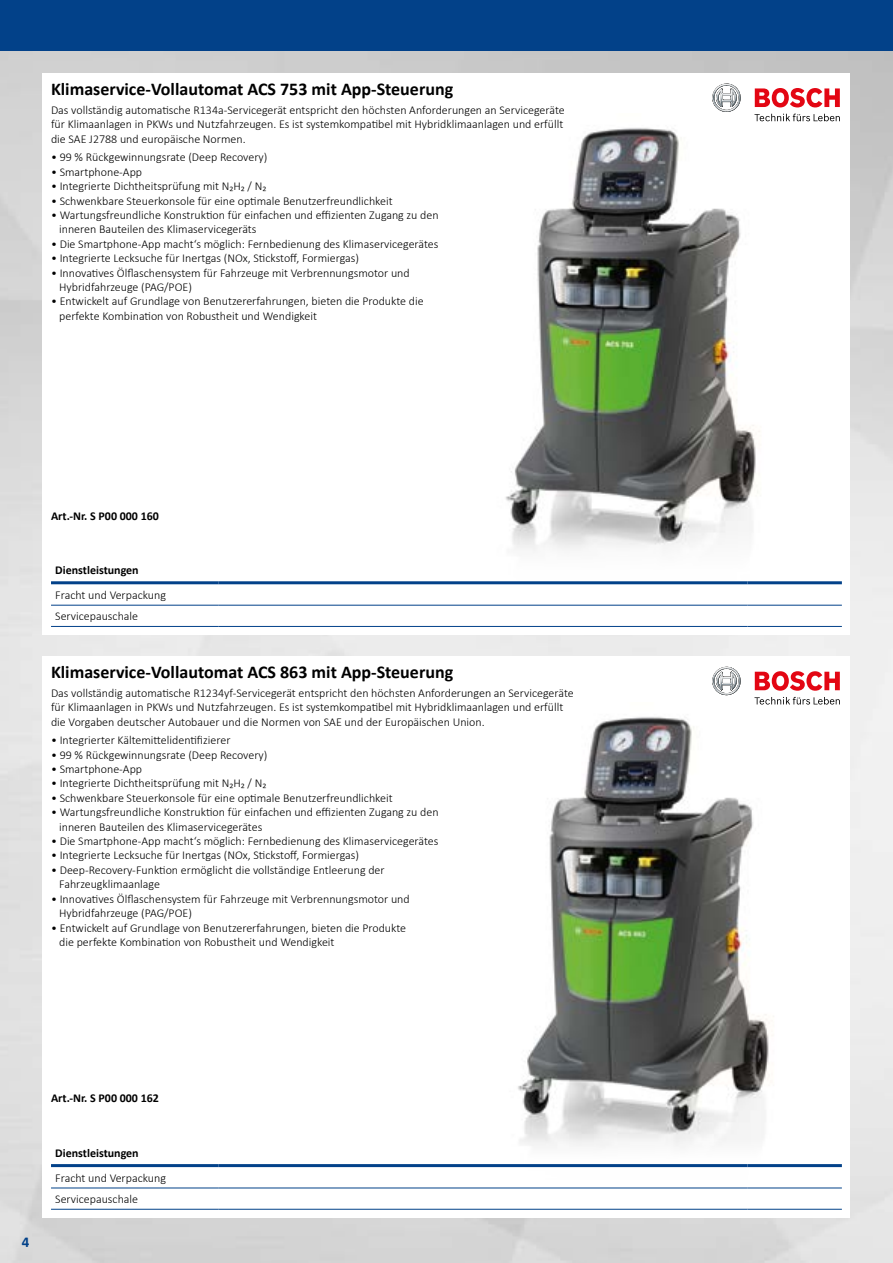
<style>
.page{position:relative;width:893px;height:1263px;background:#fff}
.page>*{position:absolute;margin:0;border:0;box-sizing:border-box;transform-origin:0 0}
.t1{font:700 18px "Calibri";color:#000}
.t2{font:700 15px "Calibri";color:#024189}
.t3{font:300 12px/14.4px "Calibri";color:#000}
.t4{font:700 12px "Calibri";color:#000}
</style>
<div class="page">
<div style="left:0;top:0;width:893px;height:51px;background:#024189"></div>
<img style="left:505px;top:113px;width:304px;height:438px">
<svg style="left:712px;top:84px;width:29px;height:28px"></svg>
<svg style="left:754px;top:114px;width:86px;height:7px"></svg>
<svg style="left:755px;top:88px;width:85px;height:19px"></svg>
<hr style="left:51px;top:581px;width:168px;height:3px;background:#024189">
<hr style="left:219px;top:581px;width:528px;height:3px;background:#024189">
<hr style="left:747px;top:581px;width:95px;height:3px;background:#024189">
<hr style="left:51px;top:605px;width:168px;height:1px;background:#024189">
<hr style="left:219px;top:605px;width:528px;height:1px;background:#024189">
<hr style="left:747px;top:605px;width:95px;height:1px;background:#024189">
<hr style="left:51px;top:626px;width:168px;height:1px;background:#024189">
<hr style="left:219px;top:626px;width:528px;height:1px;background:#024189">
<hr style="left:747px;top:626px;width:95px;height:1px;background:#024189">
<img style="left:462px;top:704px;width:361px;height:464px">
<svg style="left:712px;top:667px;width:29px;height:28px"></svg>
<svg style="left:754px;top:697px;width:86px;height:7px"></svg>
<svg style="left:755px;top:671px;width:85px;height:20px"></svg>
<hr style="left:51px;top:1164px;width:168px;height:3px;background:#024189">
<hr style="left:219px;top:1164px;width:528px;height:3px;background:#024189">
<hr style="left:747px;top:1164px;width:95px;height:3px;background:#024189">
<hr style="left:51px;top:1187px;width:168px;height:1px;background:#024189">
<hr style="left:219px;top:1187px;width:528px;height:1px;background:#024189">
<hr style="left:747px;top:1187px;width:95px;height:1px;background:#024189">
<hr style="left:51px;top:1209px;width:168px;height:1px;background:#024189">
<hr style="left:219px;top:1209px;width:528px;height:1px;background:#024189">
<hr style="left:747px;top:1209px;width:95px;height:1px;background:#024189">
<h1 class="t1" style="left:51px;top:77px;width:404px">Klimaservice-Vollautomat ACS 753 mit App-Steuerung</h1>
<p class="t3" style="left:51px;top:103px;width:515px;text-align:justify">Das vollständig automatische R134a-Servicegerät entspricht den höchsten Anforderungen an Servicegeräte für Klimaanlagen in PKWs und Nutzfahrzeugen. Es ist systemkompatibel mit Hybridklimaanlagen und erfüllt die SAE J2788 und europäische Normen.</p>
<p class="t3" style="left:51px;top:150px;width:218px">• 99 % Rückgewinnungsrate (Deep Recovery)</p>
<p class="t3" style="left:51px;top:165px;width:93px">• Smartphone-App</p>
<p class="t3" style="left:51px;top:179px;width:217px">• Integrierte Dichtheitsprüfung mit N₂H₂ / N₂</p>
<p class="t3" style="left:51px;top:193px;width:343px">• Schwenkbare Steuerkonsole für eine optimale Benutzerfreundlichkeit</p>
<p class="t3" style="left:59px;top:208px;width:381px;text-indent:-8px">• Wartungsfreundliche Konstruktion für einfachen und effizienten Zugang zu den inneren Bauteilen des Klimaservicegeräts</p>
<p class="t3" style="left:51px;top:237px;width:389px">• Die Smartphone-App macht‘s möglich: Fernbedienung des Klimaservicegerätes</p>
<p class="t3" style="left:51px;top:251px;width:310px">• Integrierte Lecksuche für Inertgas (NOx, Stickstoff, Formiergas)</p>
<p class="t3" style="left:59px;top:265px;width:352px;text-indent:-8px">• Innovatives Ölflaschensystem für Fahrzeuge mit Verbrennungsmotor und<br>Hybridfahrzeuge (PAG/POE)</p>
<p class="t3" style="left:59px;top:294px;width:366px;text-indent:-8px">• Entwickelt auf Grundlage von Benutzererfahrungen, bieten die Produkte die perfekte Kombination von Robustheit und Wendigkeit</p>
<p class="t4" style="left:51px;top:507px;width:110px">Art.-Nr. S P00 000 160</p>
<p class="t4" style="left:55px;top:562px;width:85px">Dienstleistungen</p>
<p class="t3" style="left:55px;top:584px;width:112px;line-height:21.3px">Fracht und Verpackung<br>Servicepauschale</p>
<h1 class="t1" style="left:51px;top:659px;width:404px">Klimaservice-Vollautomat ACS 863 mit App-Steuerung</h1>
<p class="t3" style="left:51px;top:685px;width:524px">Das vollständig automatische R1234yf-Servicegerät entspricht den höchsten Anforderungen an Servicegeräte für Klimaanlagen in PKWs und Nutzfahrzeugen. Es ist systemkompatibel mit Hybridklimaanlagen und erfüllt die Vorgaben deutscher Autobauer und die Normen von SAE und der Europäischen Union.</p>
<p class="t3" style="left:51px;top:733px;width:181px">• Integrierter Kältemittelidentifizierer</p>
<p class="t3" style="left:51px;top:747px;width:218px">• 99 % Rückgewinnungsrate (Deep Recovery)</p>
<p class="t3" style="left:51px;top:762px;width:93px">• Smartphone-App</p>
<p class="t3" style="left:51px;top:776px;width:217px">• Integrierte Dichtheitsprüfung mit N₂H₂ / N₂</p>
<p class="t3" style="left:51px;top:790px;width:343px">• Schwenkbare Steuerkonsole für eine optimale Benutzerfreundlichkeit</p>
<p class="t3" style="left:59px;top:805px;width:381px;text-indent:-8px">• Wartungsfreundliche Konstruktion für einfachen und effizienten Zugang zu den inneren Bauteilen des Klimaservicegerätes</p>
<p class="t3" style="left:51px;top:834px;width:389px">• Die Smartphone-App macht‘s möglich: Fernbedienung des Klimaservicegerätes</p>
<p class="t3" style="left:51px;top:848px;width:310px">• Integrierte Lecksuche für Inertgas (NOx, Stickstoff, Formiergas)</p>
<p class="t3" style="left:59px;top:862px;width:327px;text-indent:-8px">• Deep-Recovery-Funktion ermöglicht die vollständige Entleerung der<br>Fahrzeugklimaanlage</p>
<p class="t3" style="left:59px;top:891px;width:352px;text-indent:-8px">• Innovatives Ölflaschensystem für Fahrzeuge mit Verbrennungsmotor und<br>Hybridfahrzeuge (PAG/POE)</p>
<p class="t3" style="left:59px;top:920px;width:349px;text-indent:-8px">• Entwickelt auf Grundlage von Benutzererfahrungen, bieten die Produkte die perfekte Kombination von Robustheit und Wendigkeit</p>
<p class="t2" style="left:22px;top:1232px;width:9px">4</p>
<p class="t4" style="left:51px;top:1090px;width:110px">Art.-Nr. S P00 000 162</p>
<p class="t4" style="left:55px;top:1144px;width:85px">Dienstleistungen</p>
<p class="t3" style="left:55px;top:1167px;width:112px;line-height:21.3px">Fracht und Verpackung<br>Servicepauschale</p>
</div>
